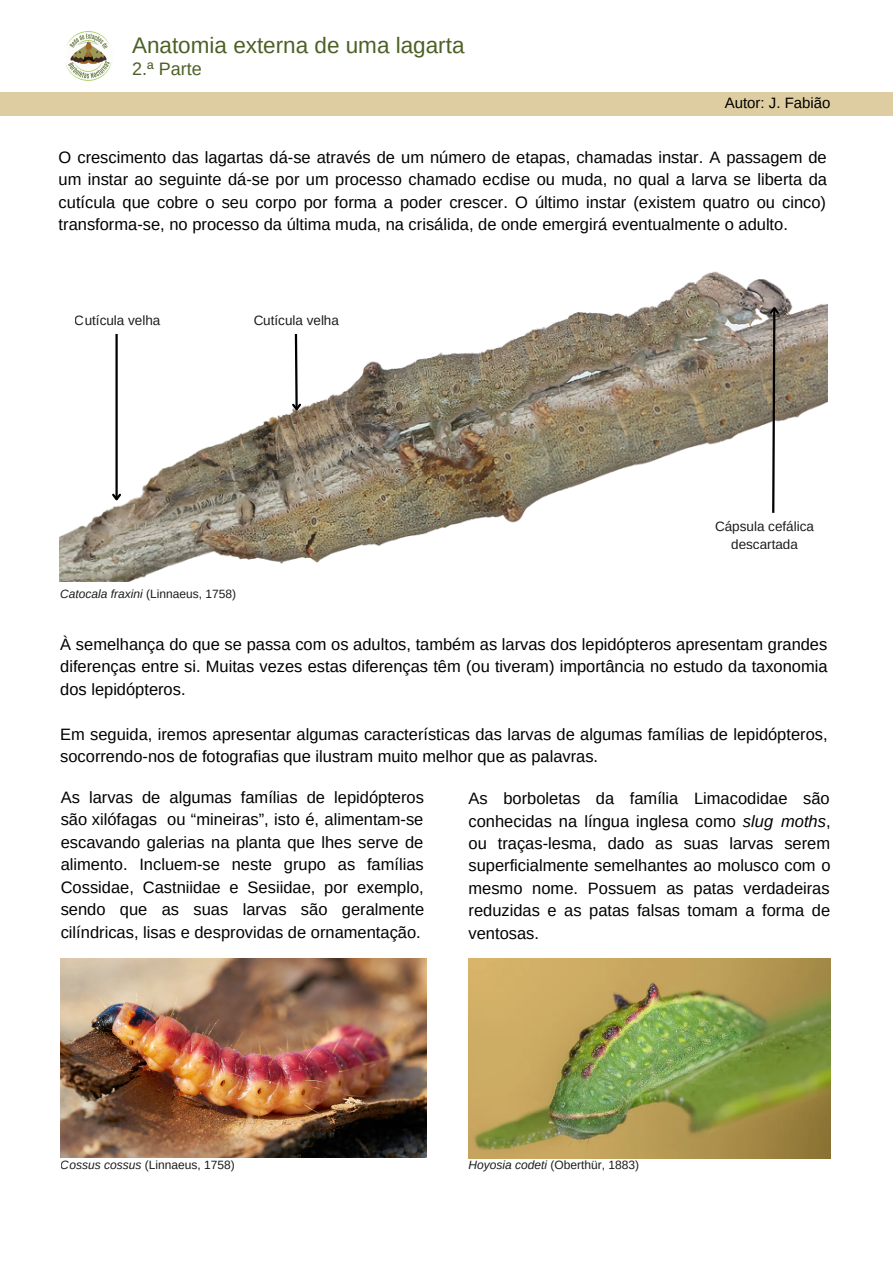
<style>
.page{position:relative;width:893px;height:1264px;background:#fff}
.page>*{position:absolute;margin:0;border:0;box-sizing:border-box;transform-origin:0 0}
.t1{font:22.5px "Arimo";color:#4d6027}
.t2{font:18px "Arimo";color:#4d6027}
.t3{font:16.5px/22.5px "Arimo";color:#000;text-align:justify}
.t4{font:15px "Arimo";color:#000}
.t5{font:13.5px/18px "Arimo";color:#000;text-align:center}
.t6{font:12px "Arimo";color:#000}
.t7{font:italic 12px "Arimo";color:#000}
.s1{font-style:normal}
.s2{font-style:italic}
</style>
<div class="page">
<div style="left:0;top:92px;width:892px;height:23px;background:#decda1"></div>
<img style="left:65px;top:31px;width:47px;height:50px">
<img style="left:60px;top:271px;width:767px;height:310px">
<hr style="left:115px;top:334px;width:3px;height:165px;background:#000">
<svg style="left:110px;top:491px;width:13px;height:12px"></svg>
<svg style="left:767px;top:304px;width:13px;height:211px"></svg>
<svg style="left:290px;top:332px;width:13px;height:81px"></svg>
<img style="left:468px;top:958px;width:362px;height:200px">
<img style="left:61px;top:958px;width:365px;height:199px">
<p class="t1" style="left:132px;top:33px;width:334px">Anatomia externa de uma lagarta</p>
<p class="t2" style="left:132px;top:58px;width:71px">2.ª Parte</p>
<p class="t4" style="left:724px;top:95px;width:107px">Autor: J. Fabião</p>
<p class="t3" style="left:59px;top:146px;width:769px">O crescimento das lagartas dá-se através de um número de etapas, chamadas instar. A passagem de um instar ao seguinte dá-se por um processo chamado ecdise ou muda, no qual a larva se liberta da cutícula que cobre o seu corpo por forma a poder crescer. O último instar (existem quatro ou cinco) transforma-se, no processo da última muda, na crisálida, de onde emergirá eventualmente o adulto.</p>
<p class="t5" style="left:75px;top:311px;width:87px">Cutícula velha</p>
<p class="t5" style="left:253px;top:311px;width:87px">Cutícula velha</p>
<p class="t7" style="left:60px;top:587px;width:177px">Catocala fraxini <span class="s1">(Linnaeus, 1758)</span></p>
<p class="t5" style="left:715px;top:517px;width:100px">Cápsula cefálica descartada</p>
<p class="t3" style="left:60px;top:633px;width:768px">À semelhança do que se passa com os adultos, também as larvas dos lepidópteros apresentam grandes diferenças entre si. Muitas vezes estas diferenças têm (ou tiveram) importância no estudo da taxonomia dos lepidópteros.</p>
<p class="t3" style="left:60px;top:722px;width:768px">Em seguida, iremos apresentar algumas características das larvas de algumas famílias de lepidópteros, socorrendo-nos de fotografias que ilustram muito melhor que as palavras.</p>
<p class="t3" style="left:61px;top:785px;width:365px">As larvas de algumas famílias de lepidópteros são xilófagas ou “mineiras”, isto é, alimentam-se escavando galerias na planta que lhes serve de alimento. Incluem-se neste grupo as famílias Cossidae, Castniidae e Sesiidae, por exemplo, sendo que as suas larvas são geralmente cilíndricas, lisas e desprovidas de ornamentação.</p>
<p class="t3" style="left:468px;top:787px;width:363px">As borboletas da família Limacodidae são conhecidas na língua inglesa como <span class="s2">slug moths</span>, ou traças-lesma, dado as suas larvas serem superficialmente semelhantes ao molusco com o mesmo nome. Possuem as patas verdadeiras reduzidas e as patas falsas tomam a forma de ventosas.</p>
<p class="t6" style="left:61px;top:1158px;width:175px"><span class="s2">Cossus cossus</span> (Linnaeus, 1758)</p>
<p class="t6" style="left:468px;top:1158px;width:172px"><span class="s2">Hoyosia codeti</span> (Oberthür, 1883)</p>
</div>
